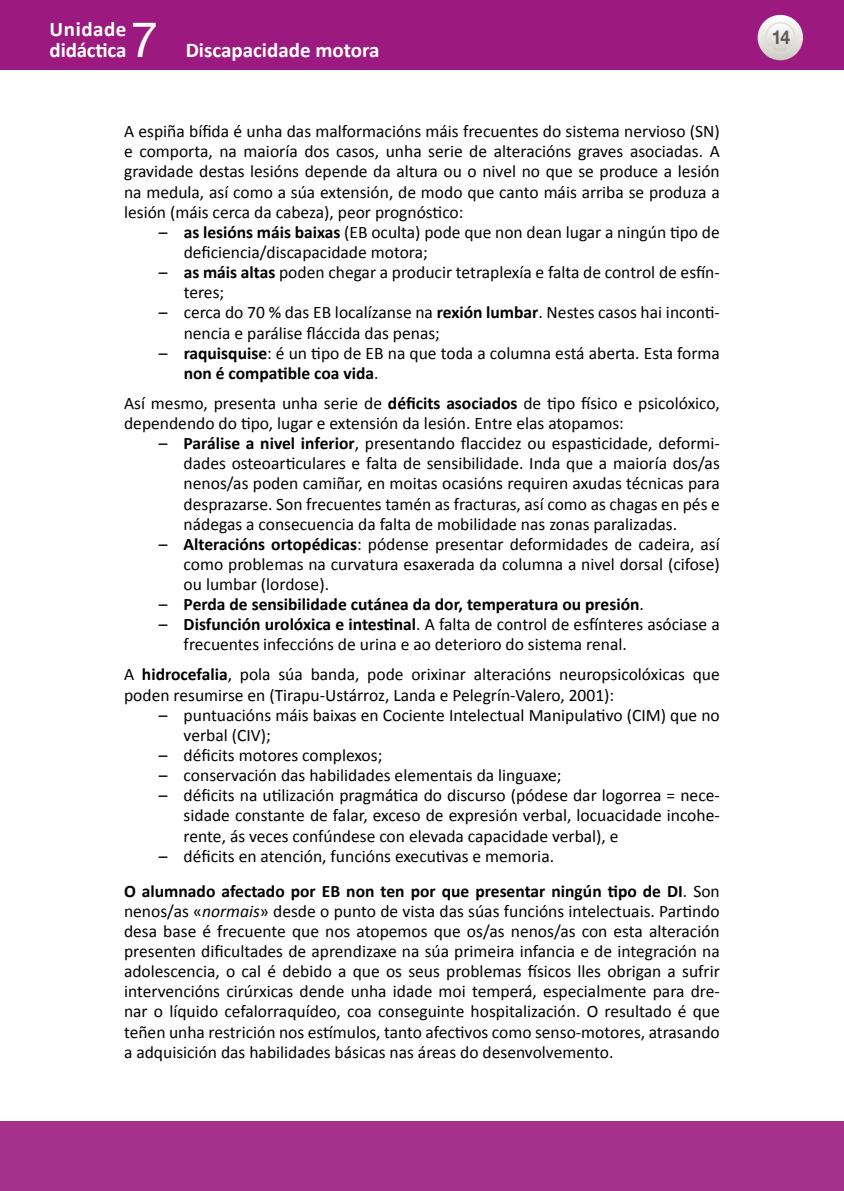
<style>
.page{position:relative;width:844px;height:1191px;background:#fff}
.page>*{position:absolute;margin:0;border:0;box-sizing:border-box;transform-origin:0 0}
.t1{font:49px "Helvetica Neue LT Std";color:#fff}
.t2{font:700 21px/21px "Calibri";color:#fff}
.t3{font:700 19.25px "Helvetica Neue LT Std";color:#000;scale:.9 1}
.t4{font:17.5px/20.1px "Calibri";color:#000}
.t5{font:700 17.5px/35px "Calibri";color:#000}
.s1{font-weight:700}
.s2{font-weight:400}
.s3{font-style:italic}
</style>
<div class="page">
<div style="left:0;top:0;width:843px;height:69px;background:#9c1a7f"></div>
<svg style="left:757px;top:15px;width:45px;height:45px"></svg>
<svg style="left:765px;top:23px;width:29px;height:29px"></svg>
<div style="left:764px;top:22px;width:31px;height:31px;border:1px solid #dfdeda;border-radius:50%"></div>
<div style="left:0;top:1121px;width:843px;height:70px;background:#a6318c"></div>
<p class="t2" style="left:50px;top:18px;width:78px">Unidade didáctica</p>
<h1 class="t1" style="left:131px;top:11px;width:29px">7</h1>
<p class="t3" style="left:770px;top:26px;width:23px">14</p>
<p class="t2" style="left:186px;top:39px;width:195px">Discapacidade motora</p>
<p class="t4" style="left:124px;top:120px;width:597px;text-align:justify">A espiña bífida é unha das malformacións máis frecuentes do sistema nervioso (SN) e comporta, na maioría dos casos, unha serie de alteracións graves asociadas. A gravidade destas lesións depende da altura ou o nivel no que se produce a lesión na medula, así como a súa extensión, de modo que canto máis arriba se produza a lesión (máis cerca da cabeza), peor prognóstico:</p>
<p class="t4" style="left:184px;top:221px;width:537px;text-indent:-25px">– <span class="s1">as lesións máis baixas</span> (EB oculta) pode que non dean lugar a ningún tipo de deficiencia/discapacidade motora;</p>
<p class="t4" style="left:184px;top:261px;width:537px;text-indent:-25px">– <span class="s1">as máis altas</span> poden chegar a producir tetraplexía e falta de control de esfín&shy;teres;</p>
<p class="t4" style="left:184px;top:302px;width:537px;text-indent:-25px">– cerca do 70 % das EB localízanse na <span class="s1">rexión lumbar</span>. Nestes casos hai inconti&shy;nencia e parálise fláccida das penas;</p>
<p class="t4" style="left:184px;top:342px;width:537px;text-indent:-25px">– <span class="s1">raquisquise</span>: é un tipo de EB na que toda a columna está aberta. Esta forma <span class="s1">non é compatible coa vida</span>.</p>
<p class="t4" style="left:124px;top:392px;width:597px">Así mesmo, presenta unha serie de <span class="s1">déficits asociados</span> de tipo físico e psicolóxico, dependendo do tipo, lugar e extensión da lesión. Entre elas atopamos:</p>
<p class="t4" style="left:184px;top:432px;width:537px;text-align:justify;text-indent:-25px">– <span class="s1">Parálise a nivel inferior</span>, presentando flaccidez ou espasticidade, deformi&shy;dades osteoarticulares e falta de sensibilidade. Inda que a maioría dos/as nenos/as poden camiñar, en moitas ocasións requiren axudas técnicas para desprazarse. Son frecuentes tamén as fracturas, así como as chagas en pés e nádegas a consecuencia da falta de mobilidade nas zonas paralizadas.</p>
<p class="t4" style="left:184px;top:533px;width:537px;text-align:justify;text-indent:-25px">– <span class="s1">Alteracións ortopédicas</span>: pódense presentar deformidades de cadeira, así como problemas na curvatura esaxerada da columna a nivel dorsal (cifose) ou lumbar (lordose).</p>
<p class="t5" style="left:159px;top:586px;width:486px"><span class="s2">–</span> Perda de sensibilidade cutánea da dor, temperatura ou presión<span class="s2">.</span></p>
<p class="t4" style="left:184px;top:613px;width:537px;text-indent:-25px">– <span class="s1">Disfunción urolóxica e intestinal</span>. A falta de control de esfínteres asóciase a frecuentes infeccións de urina e ao deterioro do sistema renal.</p>
<p class="t4" style="left:124px;top:664px;width:597px">A <span class="s1">hidrocefalia</span>, pola súa banda, pode orixinar alteracións neuropsicolóxicas que poden resumirse en (Tirapu-Ustárroz, Landa e Pelegrín-Valero, 2001):</p>
<p class="t4" style="left:183px;top:704px;width:537px;text-indent:-25px">– puntuacións máis baixas en Cociente Intelectual Manipulativo (CIM) que no verbal (CIV);</p>
<p class="t4" style="left:159px;top:744px;width:225px">– déficits motores complexos;</p>
<p class="t4" style="left:159px;top:764px;width:404px">– conservación das habilidades elementais da linguaxe;</p>
<p class="t4" style="left:183px;top:784px;width:537px;text-align:justify;text-indent:-25px">– déficits na utilización pragmática do discurso (pódese dar logorrea = nece&shy;sidade constante de falar, exceso de expresión verbal, locuacidade incohe&shy;rente, ás veces confúndese con elevada capacidade verbal), e</p>
<p class="t5" style="left:124px;top:837px;width:597px;text-indent:35px"><span class="s2">– déficits en atención, funcións executivas e memoria.<br></span>O alumnado afectado por EB non ten por que presentar ningún tipo de DI<span class="s2">. Son</span></p>
<p class="t4" style="left:124px;top:900px;width:597px;text-align:justify">nenos/as «<span class="s3">normais</span>» desde o punto de vista das súas funcións intelectuais. Partindo desa base é frecuente que nos atopemos que os/as nenos/as con esta alteración presenten dificultades de aprendizaxe na súa primeira infancia e de integración na adolescencia, o cal é debido a que os seus problemas físicos lles obrigan a sufrir intervencións cirúrxicas dende unha idade moi temperá, especialmente para dre&shy;nar o líquido cefalorraquídeo, coa conseguinte hospitalización. O resultado é que teñen unha restrición nos estímulos, tanto afectivos como senso-motores, atrasando a adquisición das habilidades básicas nas áreas do desenvolvemento.</p>
</div>
